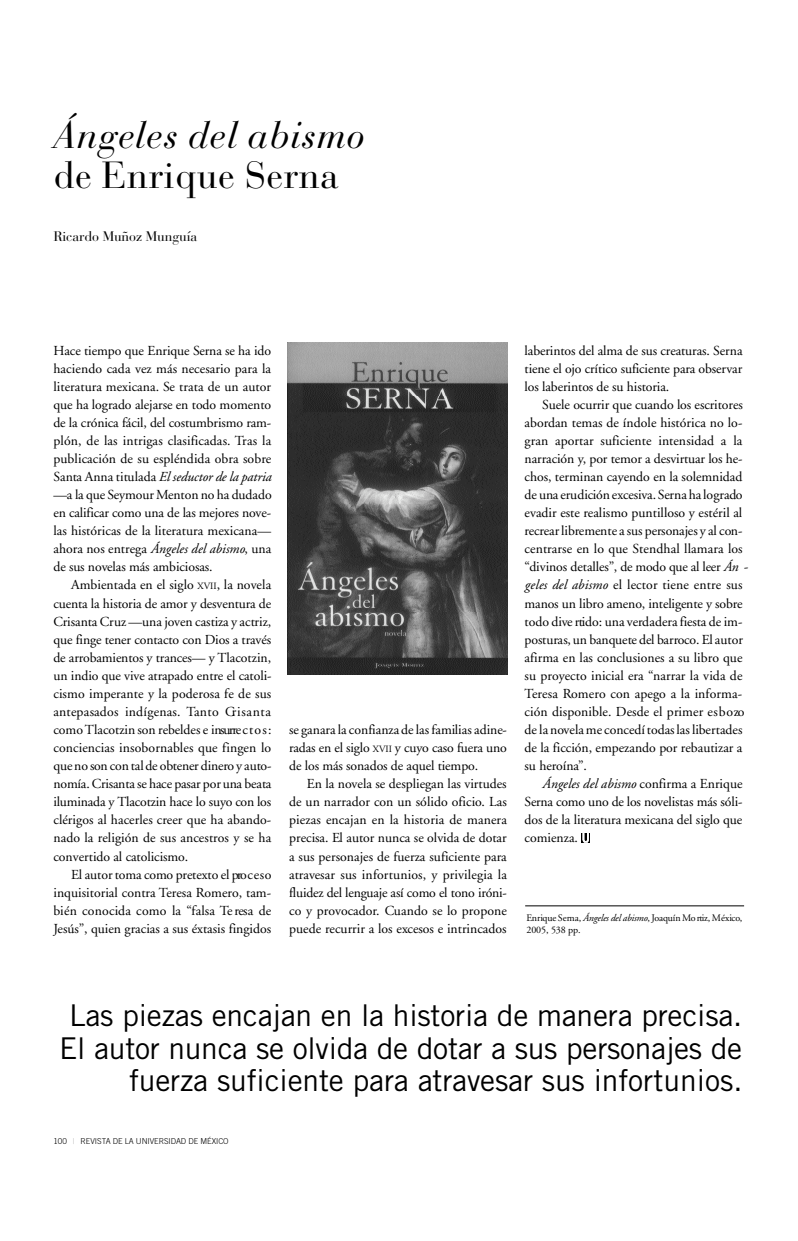
<style>
.page{position:relative;width:798px;height:1241px;background:#fff}
.page>*{position:absolute;margin:0;border:0;box-sizing:border-box;transform-origin:0 0}
.t1{font:italic 37.5px "Bauer Bodoni";letter-spacing:.02em;color:#000}
.t2{font:37.5px "Bauer Bodoni";letter-spacing:.015em;color:#000}
.t3{font:30px/32.4px "Trade Gothic";letter-spacing:-.005em;color:#000;text-align:right}
.t4{font:13.75px/18px "Adobe Garamond";color:#000;text-align:justify}
.t5{font:13.75px "Bauer Bodoni";letter-spacing:-.005em;color:#000}
.t6{font:10px/12px "Adobe Garamond";letter-spacing:-.005em;color:#000}
.t7{font:300 8.12px "Trade Gothic";letter-spacing:-.01em;color:#000}
.s1{font-style:italic}
.s2{font-size:9.62px}
.s3{font-weight:400;color:#bfbfbf}
</style>
<div class="page">
<img style="left:288px;top:342px;width:220px;height:332px">
<hr style="left:525px;top:905px;width:218px;height:1px;background:#000">
<svg style="left:582px;top:833px;width:5px;height:9px"></svg>
<h1 class="t1" style="left:53px;top:120px;width:313px">Ángeles del abismo</h1>
<h1 class="t2" style="left:53px;top:160px;width:287px">de Enrique Sern a</h1>
<p class="t5" style="left:53px;top:230px;width:145px">Ricardo Muñoz Munguía</p>
<p class="t4" style="left:53px;top:342px;width:220px">Hace tiempo que Enrique Serna se ha ido haciendo cada vez más necesario para la literatura mexicana. Se trata de un autor que ha logrado alejarse en todo momento de la crónica fácil, del costumbrismo ram&shy;plón, de las intrigas clasificadas. Tras la publicación de su espléndida obra sobre Santa Anna titulada <span class="s1">El seductor de la patria </span>—a la que Seymour Menton no ha dudado en calificar como una de las mejores nove&shy;las históricas de la literatura mexicana— ahora nos entrega <span class="s1">Ángeles del abismo</span>, una de sus novelas más ambiciosas.</p>
<p class="t4" style="left:53px;top:577px;width:219px;text-indent:18px">Ambientada en el siglo <span class="s2">XVII</span>, la novela cuenta la historia de amor y desventura de Crisanta Cruz —una joven castiza y actriz, que finge tener contacto con Dios a través de arrobamientos y trances— y Tlacotzin, un indio que vive atrapado entre el catoli&shy;cismo imperante y la poderosa fe de sus antepasados indígenas. Tanto Cr is a n t a como Tlacotzin son rebeldes e insurre c t o s : conciencias insobornables que fingen lo queno son con tal de obtener dinero y auto&shy;nomía. Crisanta se hace pasar por una beata iluminada y Tlacotzin hace lo suyo con los clérigos al hacerles creer que ha abando&shy;nado la religión de sus ancestros y se ha convertido al catolicismo.</p>
<p class="t4" style="left:53px;top:866px;width:219px;text-indent:18px">El autortoma como pretexto el pro c e s o inquisitorial contra Teresa Romero, tam&shy;bién conocida como la “falsa Te resa de Jesús”, quien gracias a sus éxtasis fingidos</p>
<p class="t4" style="left:289px;top:721px;width:219px">se ganara la confianza de las familias adine&shy;radas en el siglo <span class="s2">XVII</span> y cuyo caso fuera uno de los más sonados de aquel tiempo.</p>
<p class="t4" style="left:289px;top:776px;width:219px;text-indent:18px">En la novela se despliegan las virtudes de un narrador con un sólido oficio. Las piezas encajan en la historia de manera precisa. El autor nunca se olvida de dotar a sus personajes de fuerza suficiente para atravesar sus infortunios, y privilegia la fluidez del lenguaje así como el tono iróni&shy;co y provocador. Cuando se lo propone puede recurrir a los excesos e intrincados</p>
<p class="t4" style="left:524px;top:342px;width:219px">laberintos del alma de sus creaturas. Serna tiene el ojo crítico suficiente para observar los laberintos de su historia.</p>
<p class="t4" style="left:524px;top:396px;width:224px;text-align:left;text-indent:18px">Suele ocurrir que cuando los escritores abordan temas de índole histórica no lo&shy;gran aportar suficiente intensidad a la narración y, por temor a desvirtuar los he&shy;chos, terminan cayendo en la solemnidad de una erudiciónexc e siva. Serna ha logrado evadir este realismo puntilloso y estéril al re c rear libremente a sus personajes y al con&shy;centrarse en lo que Stendhal llamara los “divinos detalles”, de modo que al leer <span class="s1">Án - geles del abismo</span> el lector tiene entre sus manos un libro ameno, inteligente y sobre todo dive rtido: una ve rdadera fiesta de im&shy;posturas, un banquete del barro c o. El autor afirma en las conclusiones a su libro que su proyecto inicial era “narrar la vida de Teresa Romero con apego a la informa&shy;ción disponible. Desde el primer e s b o zo de la novela me concedí todas las libertades de la ficción, empezando por rebautizar a su heroína”.</p>
<p class="t4" style="left:524px;top:776px;width:219px;text-indent:18px"><span class="s1">Ángeles del abismo</span> confirma a Enrique Serna como uno de los novelistas más sóli&shy;dos de la literatura mexicana del siglo que comienza.</p>
<p class="t6" style="left:526px;top:912px;width:217px">Enrique Serna, <span class="s1">Ángeles del abismo</span>, Joaquín Mo rtiz, México,<br>2005, 538 pp.</p>
<h2 class="t3" style="left:59px;top:1001px;width:684px">Las piezas encajan en la historia de manera precisa.<br>El autor nunca se olvida de dotar a sus personajes de fuerza suficiente para atravesar sus infortunios.</h2>
<p class="t7" style="left:53px;top:1137px;width:177px">100 <span class="s3">|</span> REVISTA DE LA UNIVERSIDAD DE MÉXICO</p>
</div>
